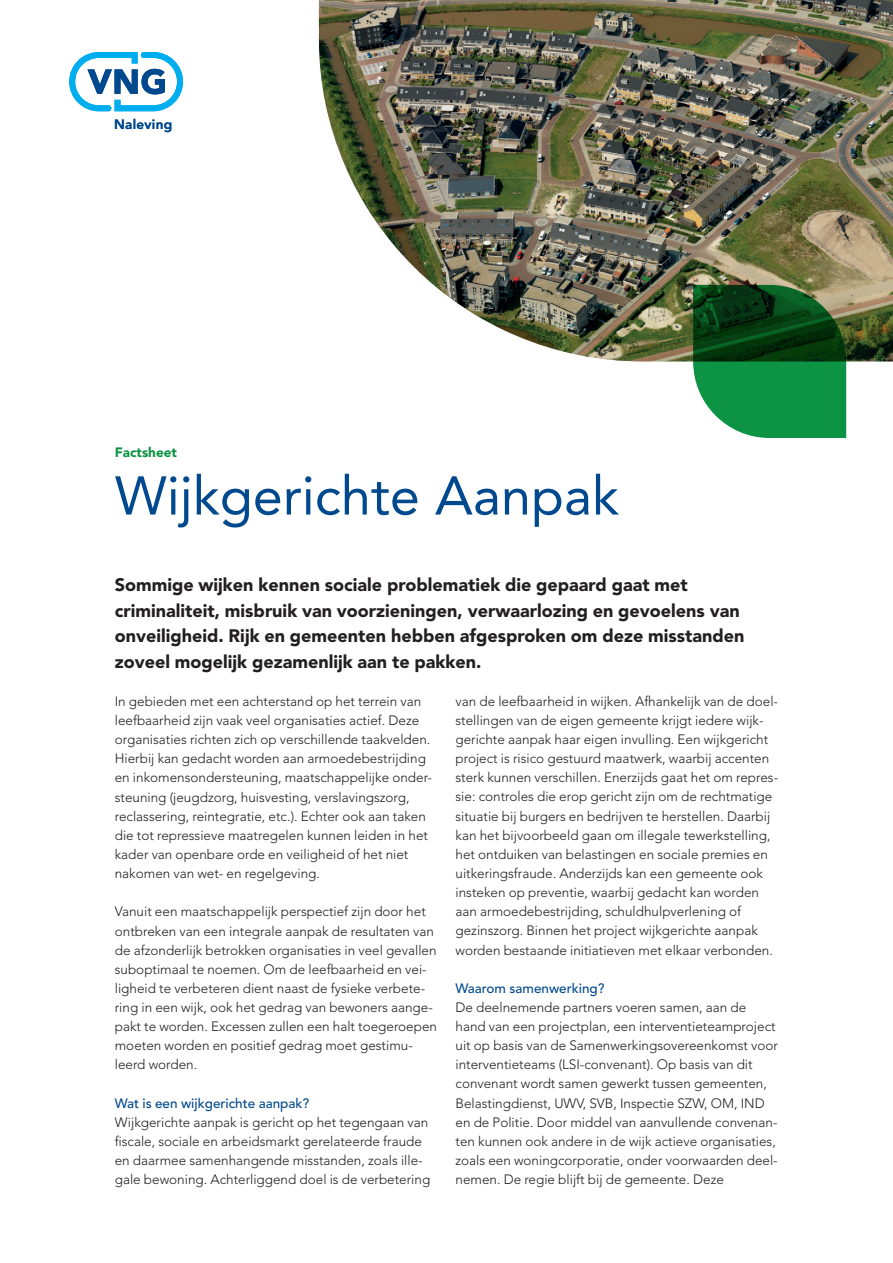
<style>
.page{position:relative;width:893px;height:1263px;background:#fff}
.page>*{position:absolute;margin:0;border:0;box-sizing:border-box;transform-origin:0 0}
.t1{font:54px "Avenir LT Std";color:#01498e}
.t2{font:900 18px/25.5px "Avenir LT Std";color:#231f20}
.t3{font:300 13.5px/19.2px "Avenir LT Std";color:#231f20}
.t4{font:500 13.5px "Avenir LT Std";color:#01498e}
.t5{font:900 13.5px "Avenir LT Std";color:#0d9344}
.t6{font:800 13.5px "Avenir";letter-spacing:.02em;color:#01498e}
</style>
<div class="page">
<svg style="left:69px;top:52px;width:114px;height:59px"></svg>
<img style="left:319px;top:0;width:574px;height:361px">
<svg style="left:693px;top:285px;width:153px;height:153px;background:#1e7139"></svg>
<p class="t6" style="left:114px;top:114px;width:59px">Naleving</p>
<p class="t5" style="left:115px;top:444px;width:64px">Factsheet</p>
<h1 class="t1" style="left:115px;top:464px;width:506px">Wijkgerichte Aanpak</h1>
<p class="t2" style="left:115px;top:572px;width:631px">Sommige wijken kennen sociale problematiek die gepaard gaat met criminaliteit, misbruik van voorzieningen, verwaarlozing en gevoelens van onveiligheid. Rijk en gemeenten hebben afgesproken om deze misstanden zoveel mogelijk gezamenlijk aan te pakken.</p>
<p class="t3" style="left:115px;top:692px;width:319px">In gebieden met een achterstand op het terrein van leefbaarheid zijn vaak veel organisaties actief. Deze organisaties richten zich op verschillende taakvelden.<br>Hierbij kan gedacht worden aan armoedebestrijding en inkomensondersteuning, maatschappelijke onder&shy;steuning (jeugdzorg, huisvesting, verslavingszorg, reclassering, reintegratie, etc.). Echter ook aan taken die tot repressieve maatregelen kunnen leiden in het kader van openbare orde en veiligheid of het niet nakomen van wet- en regelgeving.</p>
<p class="t3" style="left:115px;top:902px;width:324px">Vanuit een maatschappelijk perspectief zijn door het ontbreken van een integrale aanpak de resultaten van de afzonderlijk betrokken organisaties in veel gevallen suboptimaal te noemen. Om de leefbaarheid en vei&shy;ligheid te verbeteren dient naast de fysieke verbete&shy;ring in een wijk, ook het gedrag van bewoners aange&shy;pakt te worden. Excessen zullen een halt toegeroepen moeten worden en positief gedrag moet gestimu&shy;leerd worden.</p>
<p class="t4" style="left:115px;top:1095px;width:196px">Wat is een wijkgerichte aanpak?</p>
<p class="t3" style="left:115px;top:1112px;width:317px">Wijkgerichte aanpak is gericht op het tegengaan van fiscale, sociale en arbeidsmarkt gerelateerde fraude en daarmee samenhangende misstanden, zoals ille&shy;gale bewoning. Achterliggend doel is de verbetering</p>
<p class="t3" style="left:455px;top:692px;width:324px">van de leefbaarheid in wijken. Afhankelijk van de doel&shy;stellingen van de eigen gemeente krijgt iedere wijk&shy;gerichte aanpak haar eigen invulling. Een wijkgericht project is risico gestuurd maatwerk, waarbij accenten sterk kunnen verschillen. Enerzijds gaat het om repres&shy;sie: controles die erop gericht zijn om de rechtmatige situatie bij burgers en bedrijven te herstellen. Daarbij kan het bijvoorbeeld gaan om illegale tewerkstelling, het ontduiken van belastingen en sociale premies en uitkeringsfraude. Anderzijds kan een gemeente ook insteken op preventie, waarbij gedacht kan worden aan armoedebestrijding, schuldhulpverlening of gezinszorg. Binnen het project wijkgerichte aanpak worden bestaande initiatieven met elkaar verbonden.</p>
<p class="t4" style="left:455px;top:980px;width:151px">Waarom samenwerking?</p>
<p class="t3" style="left:455px;top:998px;width:324px">De deelnemende partners voeren samen, aan de hand van een projectplan, een interventieteamproject uit op basis van de Samenwerkingsovereenkomst voor interventieteams (LSI-convenant). Op basis van dit convenant wordt samen gewerkt tussen gemeenten, Belastingdienst, UWV, SVB, Inspectie SZW, OM, IND en de Politie. Door middel van aanvullende convenan&shy;ten kunnen ook andere in de wijk actieve organisaties, zoals een woningcorporatie, onder voorwaarden deel&shy;nemen. De regie blijft bij de gemeente. Deze</p>
</div>
